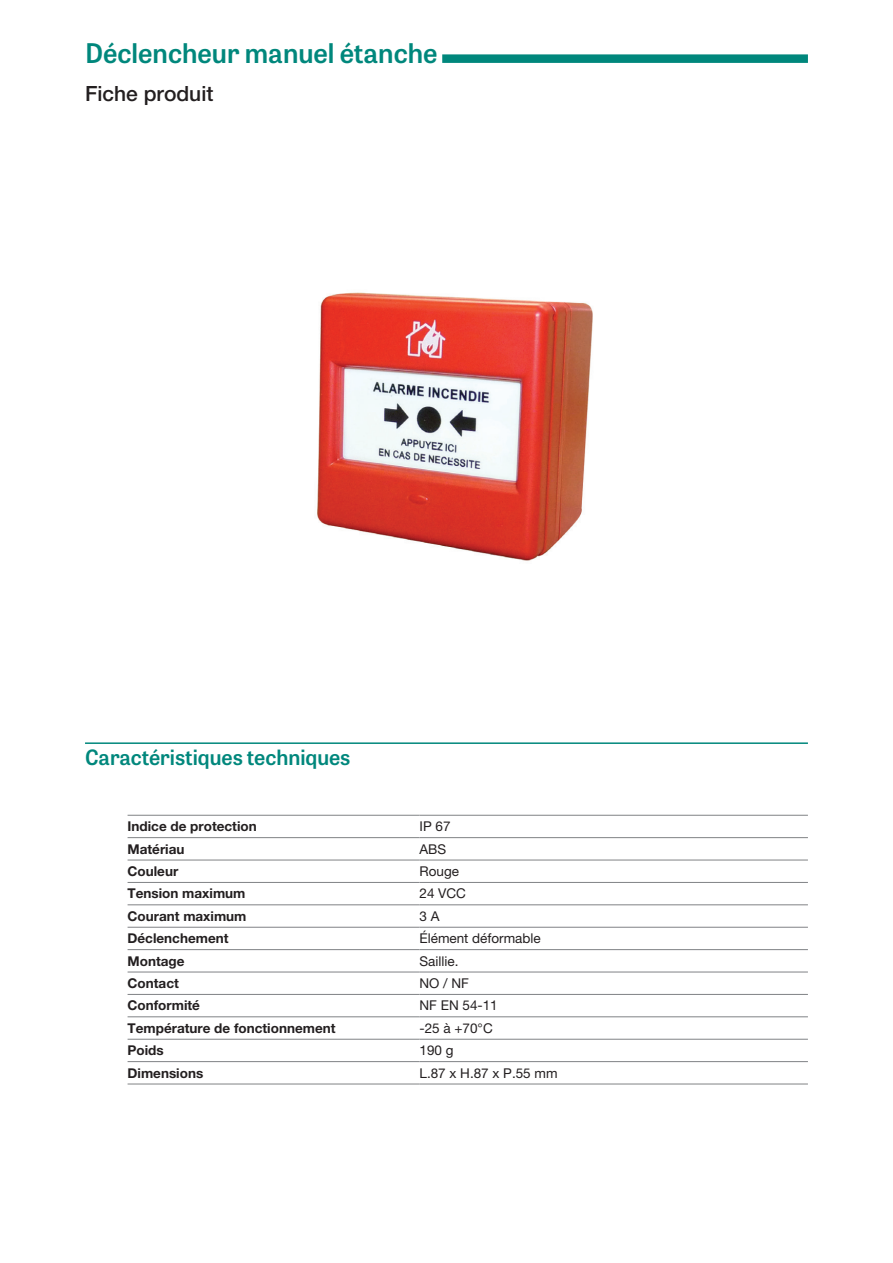
<style>
.page{position:relative;width:893px;height:1263px;background:#fff}
.page>*{position:absolute;margin:0;border:0;box-sizing:border-box;transform-origin:0 0}
.t1{font:600 27px "Tablet Gothic";color:#00877c}
.Titre_Tech{font:600 21px "Tablet Gothic";color:#00877c}
.t2{font:500 21px "Helvetica Neue LT Pro";color:#231f20}
.Tableau_gras{font:700 13.5px "Helvetica Neue LT Pro";color:#231f20}
.Tableau_standard{font:13.5px "Helvetica Neue LT Pro";color:#231f20}
</style>
<div class="page">
<div style="left:442px;top:54px;width:366px;height:9px;background:#00877c"></div>
<hr style="left:85px;top:742px;width:723px;height:2px;background:#00877c">
<hr style="left:128px;top:1084px;width:291px;height:1px;background:#808285">
<hr style="left:419px;top:1084px;width:389px;height:1px;background:#808285">
<hr style="left:128px;top:815px;width:291px;height:1px;background:#808285">
<hr style="left:419px;top:815px;width:389px;height:1px;background:#808285">
<hr style="left:128px;top:837px;width:291px;height:1px;background:#808285">
<hr style="left:419px;top:837px;width:389px;height:1px;background:#808285">
<hr style="left:128px;top:860px;width:291px;height:1px;background:#808285">
<hr style="left:419px;top:860px;width:389px;height:1px;background:#808285">
<hr style="left:128px;top:882px;width:291px;height:1px;background:#808285">
<hr style="left:419px;top:882px;width:389px;height:1px;background:#808285">
<hr style="left:128px;top:904px;width:291px;height:1px;background:#808285">
<hr style="left:419px;top:904px;width:389px;height:1px;background:#808285">
<hr style="left:128px;top:927px;width:291px;height:1px;background:#808285">
<hr style="left:419px;top:927px;width:389px;height:1px;background:#808285">
<hr style="left:128px;top:949px;width:291px;height:1px;background:#808285">
<hr style="left:419px;top:949px;width:389px;height:1px;background:#808285">
<hr style="left:128px;top:972px;width:291px;height:1px;background:#808285">
<hr style="left:419px;top:972px;width:389px;height:1px;background:#808285">
<hr style="left:128px;top:994px;width:291px;height:1px;background:#808285">
<hr style="left:419px;top:994px;width:389px;height:1px;background:#808285">
<hr style="left:128px;top:1016px;width:291px;height:1px;background:#808285">
<hr style="left:419px;top:1016px;width:389px;height:1px;background:#808285">
<hr style="left:128px;top:1039px;width:291px;height:1px;background:#808285">
<hr style="left:419px;top:1039px;width:389px;height:1px;background:#808285">
<hr style="left:128px;top:1061px;width:291px;height:1px;background:#808285">
<hr style="left:419px;top:1061px;width:389px;height:1px;background:#808285">
<img style="left:317px;top:292px;width:276px;height:269px">
<h1 class="t1" style="left:85px;top:34px;width:354px">Déclencheur manuel étanche</h1>
<h2 class="t2" style="left:85px;top:81px;width:130px">Fiche produit</h2>
<p class="Titre_Tech" style="left:85px;top:743px;width:267px">Caractéristiques techniques</p>
<p class="Tableau_gras" style="left:128px;top:818px;width:131px">Indice de protection</p>
<p class="Tableau_standard" style="left:419px;top:818px;width:33px">IP 67</p>
<p class="Tableau_gras" style="left:128px;top:840px;width:58px">Matériau</p>
<p class="Tableau_standard" style="left:419px;top:841px;width:28px">ABS</p>
<p class="Tableau_gras" style="left:128px;top:863px;width:52px">Couleur</p>
<p class="Tableau_standard" style="left:419px;top:863px;width:41px">Rouge</p>
<p class="Tableau_gras" style="left:128px;top:885px;width:119px">Tension maximum</p>
<p class="Tableau_standard" style="left:419px;top:885px;width:48px">24 VCC</p>
<p class="Tableau_gras" style="left:128px;top:908px;width:120px">Courant maximum</p>
<p class="Tableau_standard" style="left:419px;top:908px;width:22px">3 A</p>
<p class="Tableau_gras" style="left:128px;top:930px;width:102px">Déclenchement</p>
<p class="Tableau_standard" style="left:419px;top:930px;width:123px">Élément déformable</p>
<p class="Tableau_gras" style="left:128px;top:952px;width:58px">Montage</p>
<p class="Tableau_standard" style="left:419px;top:953px;width:40px">Saillie.</p>
<p class="Tableau_gras" style="left:128px;top:975px;width:53px">Contact</p>
<p class="Tableau_standard" style="left:419px;top:975px;width:51px">NO / NF</p>
<p class="Tableau_gras" style="left:128px;top:997px;width:74px">Conformité</p>
<p class="Tableau_standard" style="left:419px;top:997px;width:80px">NF EN 54-11</p>
<p class="Tableau_gras" style="left:128px;top:1020px;width:209px">Température de fonctionnement</p>
<p class="Tableau_standard" style="left:419px;top:1020px;width:75px">-25 à +70°C</p>
<p class="Tableau_gras" style="left:128px;top:1042px;width:38px">Poids</p>
<p class="Tableau_standard" style="left:419px;top:1042px;width:36px">190 g</p>
<p class="Tableau_gras" style="left:128px;top:1064px;width:77px">Dimensions</p>
<p class="Tableau_standard" style="left:419px;top:1065px;width:140px">L.87 x H.87 x P.55 mm</p>
</div>
